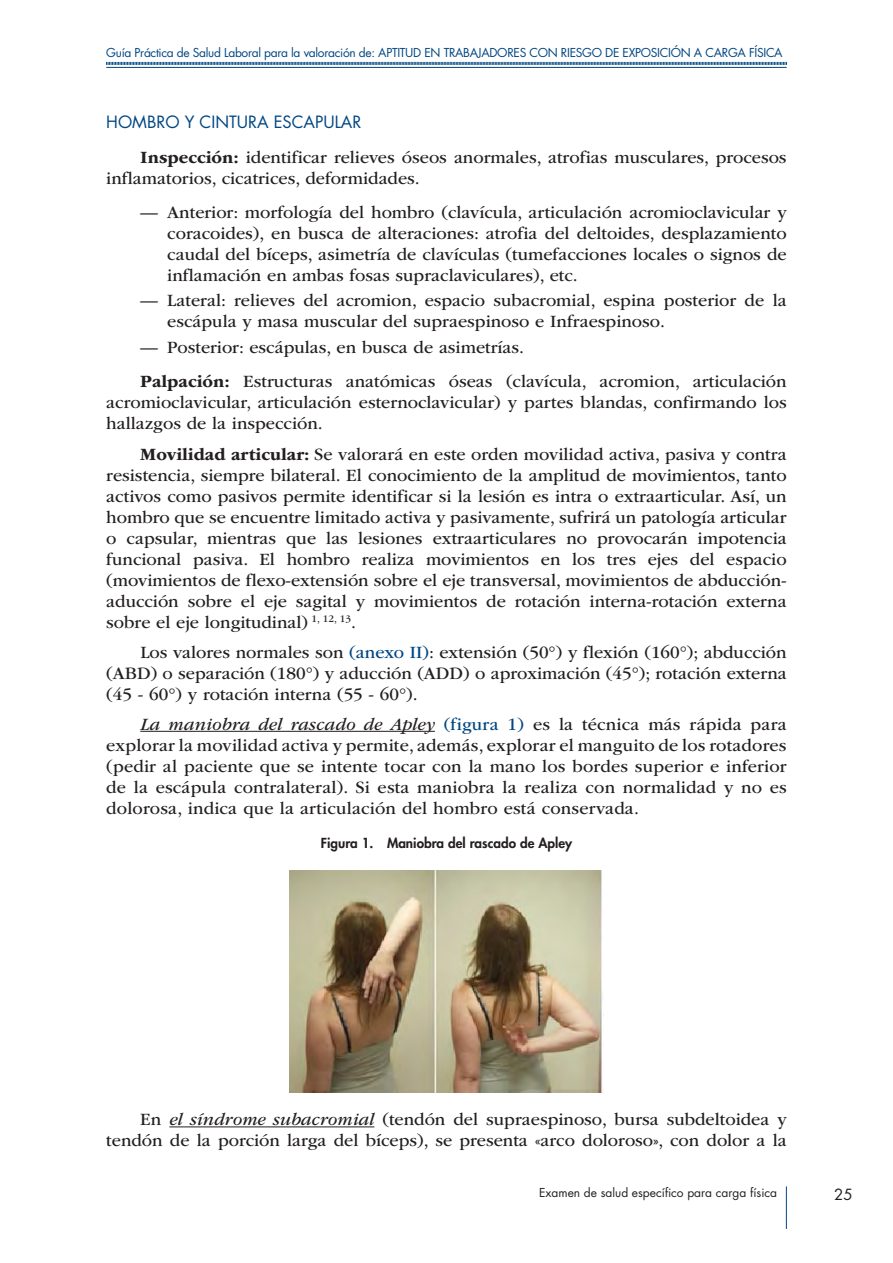
<style>
.page{position:relative;width:893px;height:1263px;background:#fff}
.page>*{position:absolute;margin:0;border:0;box-sizing:border-box;transform-origin:0 0}
.GENERAL-PARRAFO-1{font:18px/21px "ITC Garamond Std";color:#231f20;text-align:justify}
.GENERAL-PARRAFO-1-AN{font:18px/21px "ITC Garamond Std";color:#231f20}
.GENERAL-NIVEL-6-NOAN{font:16.5px "Futura Std";color:#004682}
.t1{font:15px "Futura Std";color:#231f20}
.IMAGEN-TITULO{font:800 13.5px "Futura Std";color:#231f20}
.t2{font:12px "Futura Std";letter-spacing:-.025em;color:#004682}
.t3{font:12px "Futura Std";color:#231f20}
.s1{font-weight:700}
.s2{color:#004682}
.s3{font-style:italic}
</style>
<div class="page">
<hr style="left:786px;top:1186px;width:1px;height:43px;background:#004682">
<svg style="left:106px;top:61px;width:681px;height:4px"></svg>
<hr style="left:106px;top:67px;width:681px;height:1px;background:#004682">
<hr style="left:140px;top:731px;width:295px;height:1px;background:#231f20">
<hr style="left:169px;top:1126px;width:205px;height:1px;background:#231f20">
<img style="left:289px;top:870px;width:315px;height:223px">
<p class="t2" style="left:106px;top:45px;width:678px">Guía Práctica de Salud Laboral para la valoración de: APTITUD EN TRABAJADORES CON RIESGO DE EXPOSICIÓN A CARGA FÍSICA</p>
<p class="GENERAL-NIVEL-6-NOAN" style="left:106px;top:112px;width:257px">HOMBRO Y CINTURA ESCAPULAR</p>
<p class="GENERAL-PARRAFO-1-AN" style="left:106px;top:147px;width:682px;text-indent:34px"><span class="s1">Inspección:</span> identificar relieves óseos anormales, atrofias musculares, procesos inflamatorios, cicatrices, deformidades.</p>
<p class="GENERAL-PARRAFO-1" style="left:167px;top:202px;width:621px;text-indent:-27px">— Anterior: morfología del hombro (clavícula, articulación acromioclavicular y coracoides), en busca de alteraciones: atrofia del deltoides, desplazamiento caudal del bíceps, asimetría de clavículas (tumefacciones locales o signos de inflamación en ambas fosas supraclaviculares), etc.</p>
<p class="GENERAL-PARRAFO-1" style="left:167px;top:290px;width:621px;text-indent:-27px">— Lateral: relieves del acromion, espacio subacromial, espina posterior de la escápula y masa muscular del supraespinoso e Infraespinoso.</p>
<p class="GENERAL-PARRAFO-1" style="left:140px;top:337px;width:385px">— Posterior: escápulas, en busca de asimetrías.</p>
<p class="GENERAL-PARRAFO-1-AN" style="left:106px;top:371px;width:682px;text-align:justify;text-indent:34px"><span class="s1">Palpación:</span> Estructuras anatómicas óseas (clavícula, acromion, articulación acromioclavicular, articulación esternoclavicular) y partes blandas, confirmando los hallazgos de la inspección.</p>
<p class="GENERAL-PARRAFO-1" style="left:106px;top:443px;width:682px;text-indent:34px"><span class="s1">Movilidad articular:</span> Se valorará en este orden movilidad activa, pasiva y contra resistencia, siempre bilateral. El conocimiento de la amplitud de movimientos, tanto activos como pasivos permite identificar si la lesión es intra o extraarticular. Así, un hombro que se encuentre limitado activa y pasivamente, sufrirá un patología articular o capsular, mientras que las lesiones extraarticulares no provocarán impotencia funcional pasiva. El hombro realiza movimientos en los tres ejes del espacio (movimientos de flexo-extensión sobre el eje transversal, movimientos de abducción&shy;aducción sobre el eje sagital y movimientos de rotación interna-rotación externa sobre el eje longitudinal) <sup>1,</sup> <sup>12,</sup> <sup>13</sup>.</p>
<p class="GENERAL-PARRAFO-1" style="left:106px;top:641px;width:682px;text-indent:34px">Los valores normales son <span class="s2">(anexo II)</span>: extensión (50°) y flexión (160°); abducción (ABD) o separación (180°) y aducción (ADD) o aproximación (45°); rotación externa (45 - 60°) y rotación interna (55 - 60°).</p>
<p class="GENERAL-PARRAFO-1" style="left:106px;top:713px;width:682px;text-indent:34px"><span class="s3">La maniobra del rascado de Apley</span> <span class="s2">(figura 1)</span> es la técnica más rápida para explorar la movilidad activa y permite, además, explorar el manguito de los rotadores (pedir al paciente que se intente tocar con la mano los bordes superior e inferior de la escápula contralateral). Si esta maniobra la realiza con normalidad y no es dolorosa, indica que la articulación del hombro está conservada.</p>
<p class="IMAGEN-TITULO" style="left:321px;top:834px;width:253px">Figura 1. Maniobra del rascado de Apley</p>
<p class="GENERAL-PARRAFO-1" style="left:106px;top:1109px;width:682px;text-align:right">En <span class="s3">el síndrome subacromial</span> (tendón del supraespinoso, bursa subdeltoidea y tendón de la porción larga del bíceps), se presenta «arco doloroso», con dolor a la</p>
<p class="t3" style="left:539px;top:1185px;width:239px">Examen de salud específico para carga física</p>
<p class="t1" style="left:834px;top:1185px;width:20px">25</p>
</div>
